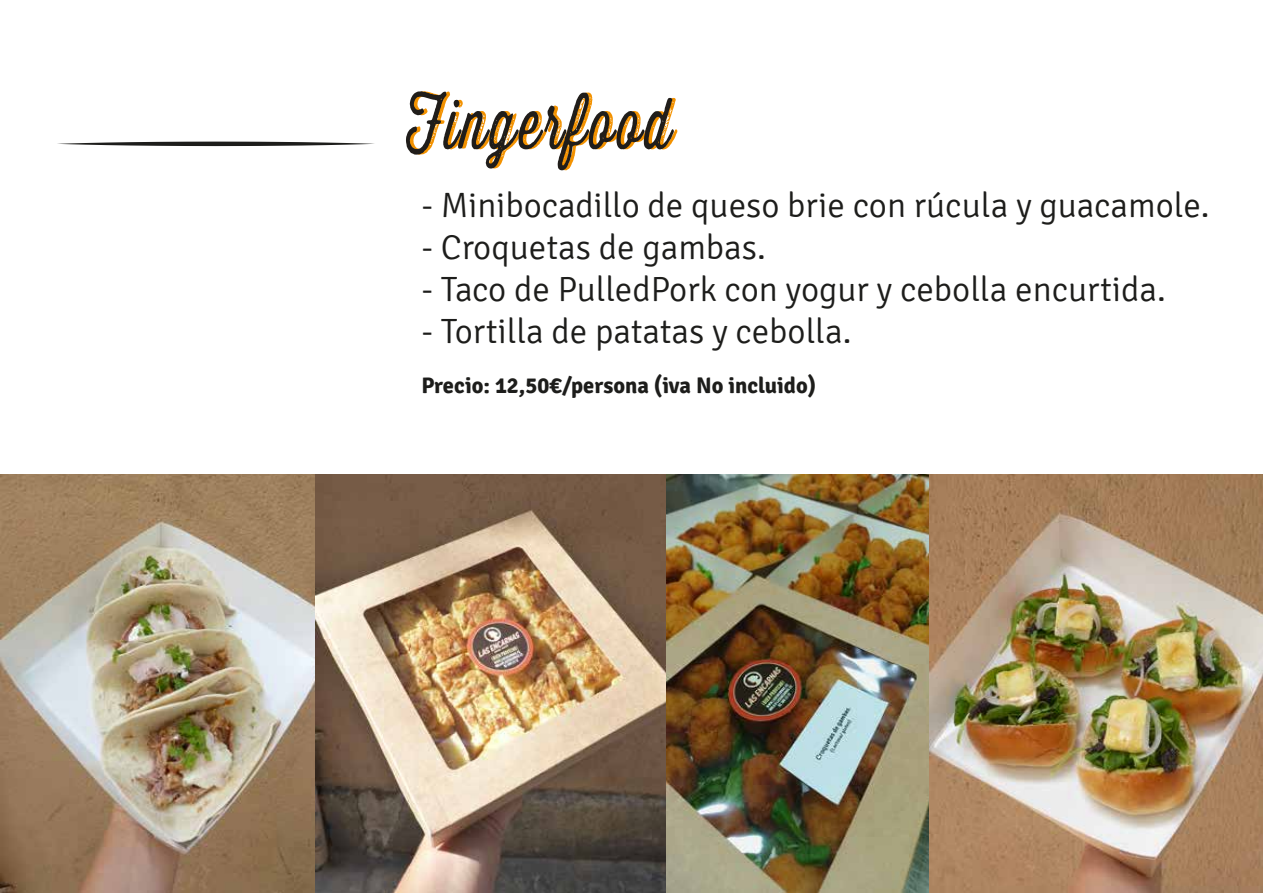
<style>
.page{position:relative;width:1263px;height:893px;background:#fff}
.page>*{position:absolute;margin:0;border:0;box-sizing:border-box;transform-origin:0 0}
.t1{font:70.05px "Thirsty Rough Lt Two";letter-spacing:.065em;color:#f39200;scale:.75 1}
.t2{font:300 34.95px "Signika";color:#1d1d1b}
.t3{font:700 22.5px "Signika";color:#1d1d1b}
</style>
<div class="page">
<svg style="left:57px;top:142px;width:317px;height:4px"></svg>
<img style="left:0;top:475px;width:315px;height:418px">
<img style="left:315px;top:475px;width:615px;height:418px">
<img style="left:930px;top:475px;width:333px;height:418px">
<h1 class="t1" style="left:410px;top:74px;width:355px">Fingerfood</h1>
<p class="t2" style="left:421px;top:186px;width:790px">- Minibocadillo de queso brie con rúcula y guacamole.</p>
<p class="t2" style="left:421px;top:228px;width:346px">- Croquetas de gambas.</p>
<p class="t2" style="left:421px;top:270px;width:746px">- Taco de PulledPork con yogur y cebolla encurtida.</p>
<p class="t2" style="left:421px;top:312px;width:432px">- Tortilla de patatas y cebolla.</p>
<p class="t3" style="left:421px;top:372px;width:396px">Precio: 12,50€/persona (iva No incluido)</p>
</div>
